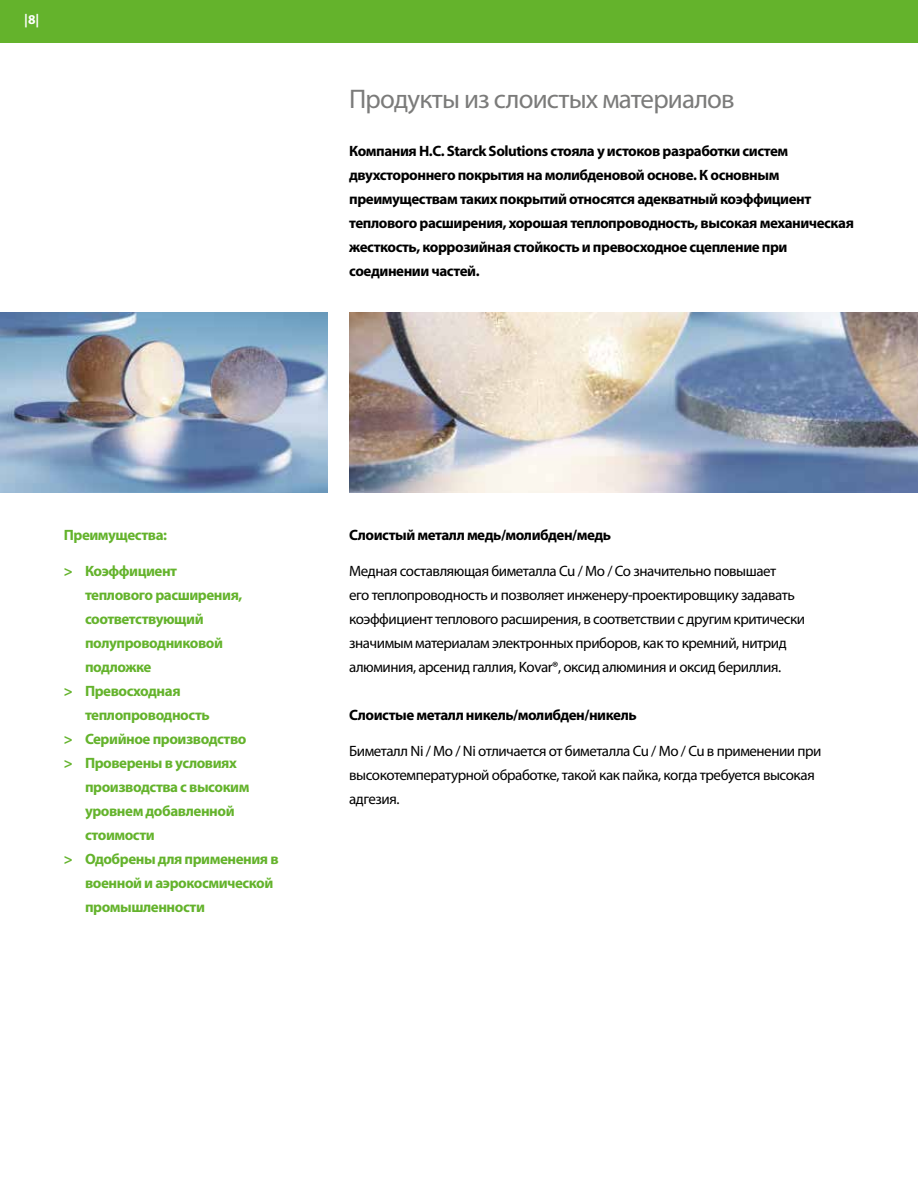
<style>
.page{position:relative;width:918px;height:1188px;background:#fff}
.page>*{position:absolute;margin:0;border:0;box-sizing:border-box;transform-origin:0 0}
.t1{font:27px "Myriad Pro";letter-spacing:-.03em;color:#7b7b7a}
.t2{font:15px/24px "Myriad Pro";letter-spacing:-.03em;color:#000}
.t3{font:700 15px/24px "Myriad Pro";letter-spacing:-.03em;color:#000}
.t4{font:700 15px "Myriad Pro";letter-spacing:-.03em;color:#64b32c}
.t5{font:700 13.5px "Myriad Pro";color:#fff}
</style>
<div class="page">
<img style="left:349px;top:312px;width:569px;height:180px">
<div style="left:0;top:0;width:918px;height:43px;background:#64b32c"></div>
<img style="left:0;top:312px;width:327px;height:180px">
<p class="t5" style="left:24px;top:11px;width:17px">|8|</p>
<h1 class="t1" style="left:349px;top:82px;width:387px">Продукты из слоистых материалов</h1>
<p class="t3" style="left:349px;top:138px;width:506px">Компания H.C. Starck Solutions стояла у истоков разработки систем двухстороннего покрытия на молибденовой основе. К основным преимуществам таких покрытий относятся адекватный коэффициент теплового расширения, хорошая теплопроводность, высокая механическая жесткость, коррозийная стойкость и превосходное сцепление при соединении частей.</p>
<p class="t4" style="left:64px;top:525px;width:105px">Преимущества:</p>
<p class="t4" style="left:64px;top:561px;width:115px">&gt; Коэффициент</p>
<p class="t4" style="left:85px;top:585px;width:159px">теплового расширения,</p>
<p class="t4" style="left:85px;top:609px;width:120px">соответствующий</p>
<p class="t4" style="left:85px;top:633px;width:139px">полупроводниковой</p>
<p class="t4" style="left:85px;top:657px;width:68px">подложке</p>
<p class="t4" style="left:64px;top:681px;width:118px">&gt; Превосходная</p>
<p class="t4" style="left:85px;top:705px;width:126px">теплопроводность</p>
<p class="t4" style="left:64px;top:729px;width:184px">&gt; Серийное производство</p>
<p class="t4" style="left:64px;top:753px;width:175px">&gt; Проверены в условиях</p>
<p class="t4" style="left:85px;top:777px;width:166px">производства с высоким</p>
<p class="t4" style="left:85px;top:801px;width:151px">уровнем добавленной</p>
<p class="t4" style="left:85px;top:825px;width:71px">стоимости</p>
<p class="t4" style="left:64px;top:849px;width:216px">&gt; Одобрены для применения в</p>
<p class="t4" style="left:85px;top:873px;width:190px">военной и аэрокосмической</p>
<p class="t4" style="left:85px;top:897px;width:121px">промышленности</p>
<p class="t3" style="left:349px;top:522px;width:264px">Слоистый металл медь/молибден/медь</p>
<p class="t2" style="left:349px;top:559px;width:458px">Медная составляющая биметалла Cu / Mo / Co значительно повышает<br>его теплопроводность и позволяет инженеру-проектировщику задавать коэффициент теплового расширения, в соответствии с другим критически значимым материалам электронных приборов, как то кремний, нитрид алюминия, арсенид галлия, Kovar®, оксид алюминия и оксид бериллия.</p>
<p class="t3" style="left:349px;top:702px;width:289px">Слоистые металл никель/молибден/никель</p>
<p class="t2" style="left:349px;top:739px;width:474px">Биметалл Ni / Mo / Ni отличается от биметалла Cu / Mo / Cu в применении при высокотемпературной обработке, такой как пайка, когда требуется высокая адгезия.</p>
</div>
